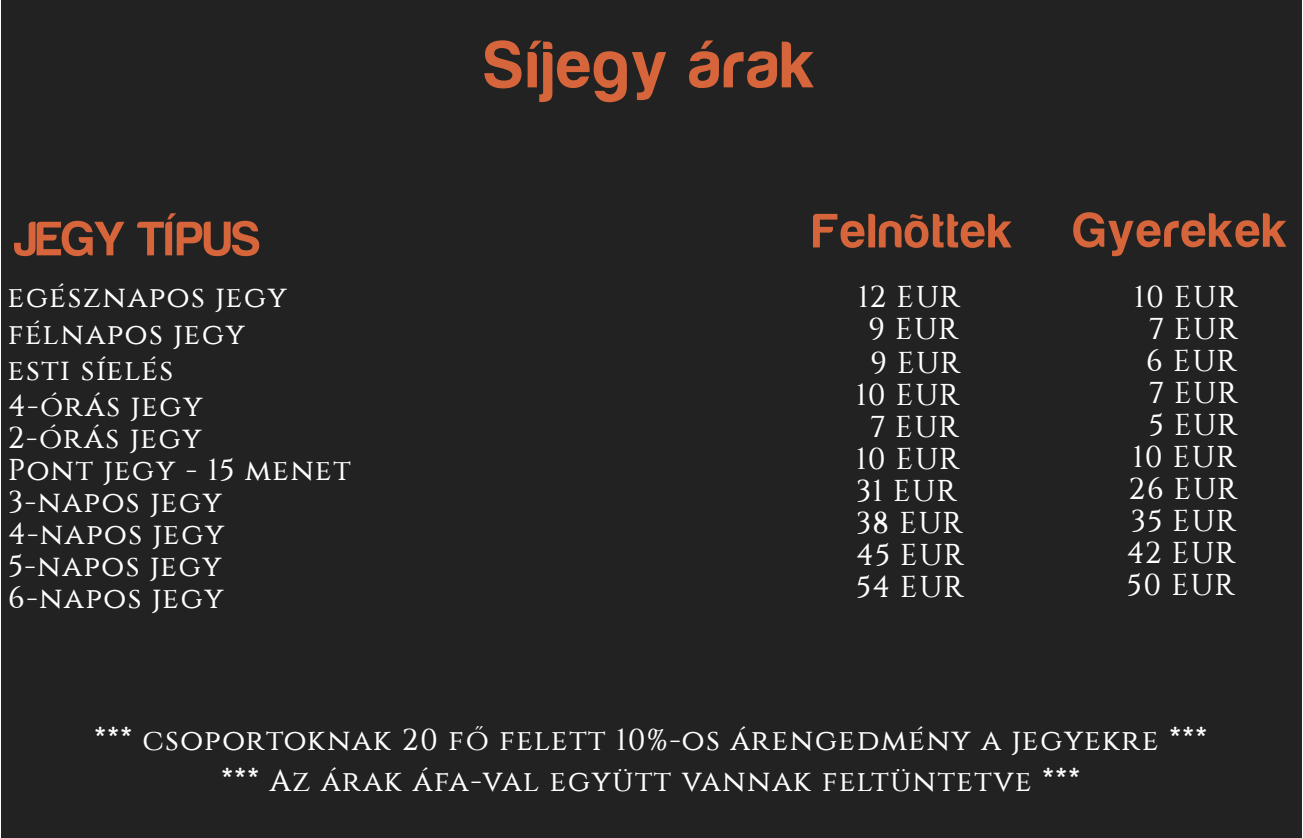
<style>
.page{position:relative;width:1303px;height:838px;background:#fff}
.page>*{position:absolute;margin:0;border:0;box-sizing:border-box;transform-origin:0 0}
.t1{font:68px "Harabara";letter-spacing:.05em;color:#d6653b}
.t2{font:50px "Harabara";letter-spacing:.05em;color:#d6653b}
.t3{font:50px "Harabara";color:#d6653b}
.t4{font:30px "Constantine";letter-spacing:.05em;color:#fff}
</style>
<div class="page">
<div style="left:1px;top:0;width:1300px;height:838px;background:#222"></div>
<h1 class="t1" style="left:484px;top:29px;width:332px">Síjegy árak</h1>
<h2 class="t3" style="left:14px;top:213px;width:248px">JEGY TÍPUS</h2>
<h2 class="t2" style="left:813px;top:205px;width:476px">Felnõttek Gyerekek</h2>
<p class="t4" style="left:8px;top:279px;width:280px">egésznapos jegy</p>
<p class="t4" style="left:857px;top:279px;width:105px">12 EUR</p>
<p class="t4" style="left:1134px;top:279px;width:106px">10 EUR</p>
<p class="t4" style="left:8px;top:317px;width:238px">félnapos jegy</p>
<p class="t4" style="left:868px;top:311px;width:93px">9 EUR</p>
<p class="t4" style="left:1148px;top:311px;width:91px">7 EUR</p>
<p class="t4" style="left:8px;top:353px;width:167px">esti síelés</p>
<p class="t4" style="left:870px;top:345px;width:93px">9 EUR</p>
<p class="t4" style="left:1146px;top:343px;width:93px">6 EUR</p>
<p class="t4" style="left:856px;top:377px;width:106px">10 EUR</p>
<p class="t4" style="left:1148px;top:375px;width:91px">7 EUR</p>
<p class="t4" style="left:8px;top:388px;width:196px">4-órás jegy</p>
<p class="t4" style="left:870px;top:409px;width:91px">7 EUR</p>
<p class="t4" style="left:1148px;top:407px;width:91px">5 EUR</p>
<p class="t4" style="left:8px;top:420px;width:195px">2-órás jegy</p>
<p class="t4" style="left:856px;top:441px;width:106px">10 EUR</p>
<p class="t4" style="left:1132px;top:439px;width:106px">10 EUR</p>
<p class="t4" style="left:8px;top:452px;width:344px">Pont jegy - 15 menet</p>
<p class="t4" style="left:856px;top:473px;width:103px">31 EUR</p>
<p class="t4" style="left:1128px;top:471px;width:111px">26 EUR</p>
<p class="t4" style="left:8px;top:484px;width:215px">3-napos jegy</p>
<p class="t4" style="left:856px;top:505px;width:109px">38 EUR</p>
<p class="t4" style="left:1130px;top:503px;width:108px">35 EUR</p>
<p class="t4" style="left:8px;top:517px;width:218px">4-napos jegy</p>
<p class="t4" style="left:856px;top:537px;width:110px">45 EUR</p>
<p class="t4" style="left:1126px;top:535px;width:111px">42 EUR</p>
<p class="t4" style="left:8px;top:549px;width:215px">5-napos jegy</p>
<p class="t4" style="left:856px;top:569px;width:110px">54 EUR</p>
<p class="t4" style="left:1126px;top:567px;width:110px">50 EUR</p>
<p class="t4" style="left:8px;top:581px;width:217px">6-napos jegy</p>
<p class="t4" style="left:94px;top:722px;width:1114px">*** csoportoknak 20 fő felett 10%-os árengedmény a jegyekre ***</p>
<p class="t4" style="left:221px;top:763px;width:860px">*** Az árak áfa-val együtt vannak feltüntetve ***</p>
</div>
